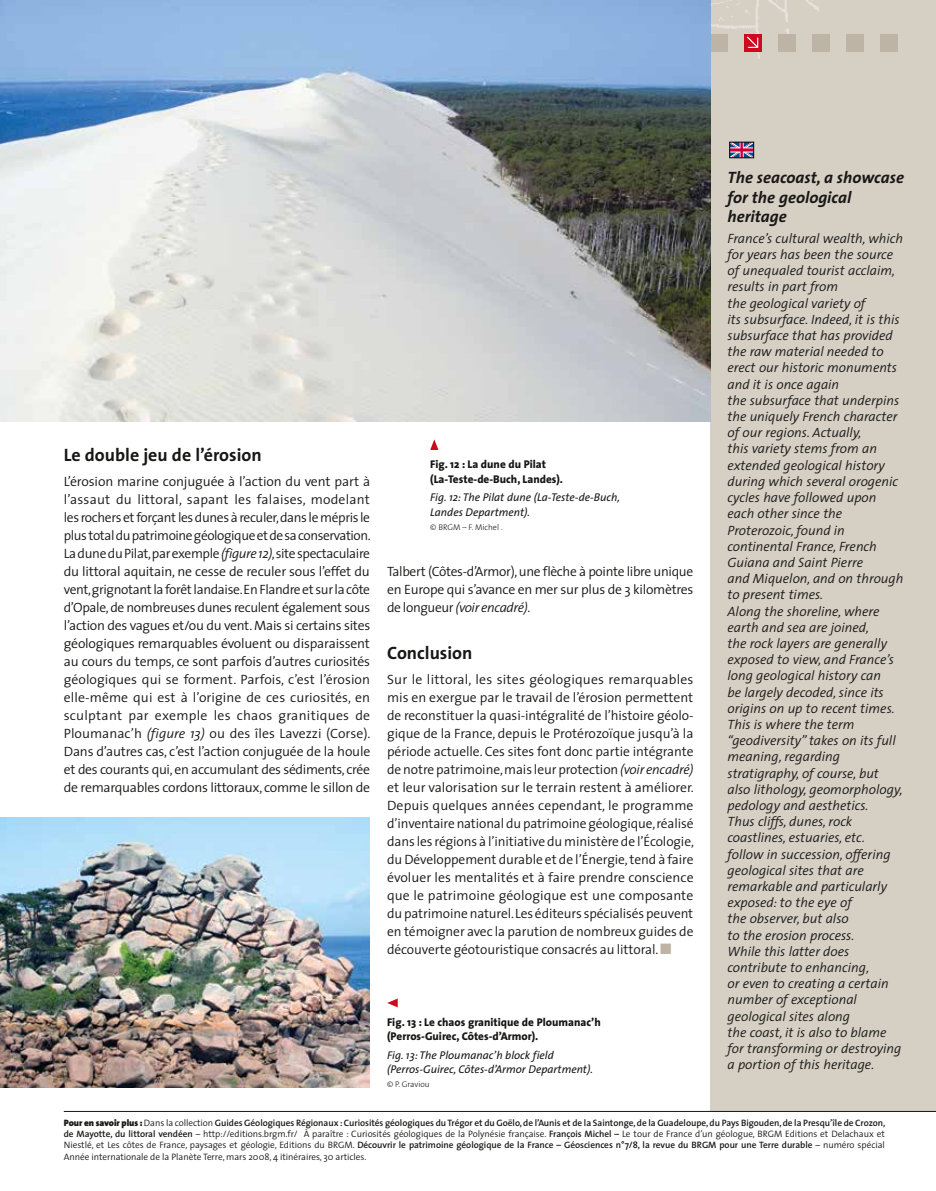
<style>
.page{position:relative;width:936px;height:1191px;background:#fff}
.page>*{position:absolute;margin:0;border:0;box-sizing:border-box;transform-origin:0 0}
.t1{font:700 18px "The Sans";color:#181716}
.t2{font:italic 700 16.5px/19.8px "The Sans";color:#181716}
.t3{font:300 13.5px/18px "The Sans";letter-spacing:-.02em;color:#181716;text-align:justify}
.t4{font:italic 300 13.5px/16.2px "The Sans";color:#181716}
.t5{font:italic 11.25px/14.2px "The Sans";color:#181716}
.t6{font:800 11.25px/14.2px "The Sans";color:#181716}
.t7{font:300 9.3px/11.1px "The Sans";letter-spacing:-.005em;color:#181716;text-align:justify}
.t8{font:300 8.25px "The Sans";color:#181716}
.s1{font-style:italic}
.s2{color:#bdb4a6}
.s3{font-weight:900}
.s4{font-weight:600}
</style>
<div class="page">
<div style="left:710px;top:0;width:225px;height:1111px;background:#d5cfc4"></div>
<img style="left:710px;top:0;width:108px;height:262px">
<div style="left:778px;top:34px;width:17px;height:17px;background:#bdb4a6"></div>
<div style="left:710px;top:34px;width:17px;height:17px;background:#bdb4a6"></div>
<svg style="left:744px;top:34px;width:17px;height:17px"></svg>
<div style="left:812px;top:34px;width:17px;height:17px;background:#bdb4a6"></div>
<div style="left:846px;top:34px;width:17px;height:17px;background:#bdb4a6"></div>
<div style="left:880px;top:34px;width:17px;height:17px;background:#bdb4a6"></div>
<svg style="left:731px;top:144px;width:20px;height:12px"></svg>
<div style="left:729px;top:142px;width:24px;height:16px;border:1px solid #000"></div>
<hr style="left:64px;top:1111px;width:871px;height:1px;background:#181716">
<img style="left:0;top:817px;width:370px;height:270px">
<svg style="left:387px;top:998px;width:11px;height:9px"></svg>
<svg style="left:430px;top:439px;width:8px;height:11px"></svg>
<img style="left:0;top:0;width:710px;height:422px">
<h1 class="t1" style="left:64px;top:439px;width:199px">Le double jeu de l’érosion</h1>
<p class="t3" style="left:64px;top:472px;width:308px">L’érosion marine conjuguée à l’action du vent part à l’assaut du littoral, sapant les falaises, modelant les rochers et forçant les dunes à reculer, dans le mépris le plus total du patrimoine géologique et de sa conservation.<br>La dune du Pilat, par exemple <span class="s1">(figure 12)</span>, site spectaculaire du littoral aquitain, ne cesse de reculer sous l’effet du vent, grignotant la forêt landaise. En Flandre et sur la côte d’Opale, de nombreuses dunes reculent également sous l’action des vagues et/ou du vent. Mais si certains sites géologiques remarquables évoluent ou disparaissent au cours du temps, ce sont parfois d’autres curiosités géologiques qui se forment. Parfois, c’est l’érosion elle-même qui est à l’origine de ces curiosités, en sculptant par exemple les chaos granitiques de Ploumanac’h <span class="s1">(figure 13)</span> ou des îles Lavezzi (Corse).<br>Dans d’autres cas, c’est l’action conjuguée de la houle et des courants qui, en accumulant des sédiments, crée de remarquables cordons littoraux, comme le sillon de</p>
<p class="t6" style="left:430px;top:457px;width:134px">Fig. 12 : La dune du Pilat (La-Teste-de-Buch, Landes).</p>
<p class="t5" style="left:430px;top:490px;width:191px">Fig. 12: The Pilat dune (La-Teste-de-Buch,<br>Landes Department).</p>
<p class="t8" style="left:430px;top:520px;width:74px">© BRGM – F. Michel .</p>
<p class="t3" style="left:387px;top:562px;width:308px">Talbert (Côtes-d’Armor), une flèche à pointe libre unique en Europe qui s’avance en mer sur plus de 3 kilomètres de longueur <span class="s1">(voir encadré)</span>.</p>
<h1 class="t1" style="left:387px;top:637px;width:87px">Conclusion</h1>
<p class="t3" style="left:387px;top:670px;width:308px">Sur le littoral, les sites géologiques remarquables mis en exergue par le travail de l’érosion permettent de reconstituer la quasi-intégralité de l’histoire géolo&shy;gique de la France, depuis le Protérozoïque jusqu’à la période actuelle. Ces sites font donc partie intégrante de notre patrimoine, mais leur protection <span class="s1">(voir encadré) </span>et leur valorisation sur le terrain restent à améliorer.<br>Depuis quelques années cependant, le programme d’inventaire national du patrimoine géologique, réalisé dans les régions à l’initiative du ministère de l’Écologie, du Développement durable et de l’Énergie, tend à faire évoluer les mentalités et à faire prendre conscience que le patrimoine géologique est une composante du patrimoine naturel. Les éditeurs spécialisés peuvent en témoigner avec la parution de nombreux guides de découverte géotouristique consacrés au littoral. <span class="s2">■</span></p>
<p class="t6" style="left:387px;top:1014px;width:215px">Fig. 13 : Le chaos granitique de Ploumanac’h (Perros-Guirec, Côtes-d’Armor).</p>
<p class="t5" style="left:387px;top:1047px;width:207px">Fig. 13: The Ploumanac’h block field (Perros-Guirec, Côtes-d’Armor Department).</p>
<p class="t8" style="left:387px;top:1077px;width:44px">© P. Graviou</p>
<p class="t2" style="left:727px;top:167px;width:178px">The seacoast, a showcase for the geological heritage</p>
<p class="t4" style="left:727px;top:230px;width:177px">France’s cultural wealth, which for years has been the source of unequaled tourist acclaim, results in part from<br>the geological variety of<br>its subsurface. Indeed, it is this subsurface that has provided the raw material needed to erect our historic monuments and it is once again<br>the subsurface that underpins the uniquely French character of our regions. Actually,<br>this variety stems from an extended geological history during which several orogenic cycles have followed upon each other since the<br>Proterozoic, found in continental France, French<br>Guiana and Saint Pierre<br>and Miquelon, and on through to present times.<br>Along the shoreline, where earth and sea are joined,<br>the rock layers are generally exposed to view, and France’s long geological history can<br>be largely decoded, since its origins on up to recent times.<br>This is where the term “geodiversity” takes on its full meaning, regarding stratigraphy, of course, but also lithology, geomorphology, pedology and aesthetics.<br>Thus cliffs, dunes, rock coastlines, estuaries, etc. follow in succession, offering geological sites that are remarkable and particularly exposed: to the eye of<br>the observer, but also<br>to the erosion process.<br>While this latter does contribute to enhancing,<br>or even to creating a certain number of exceptional geological sites along<br>the coast, it is also to blame for transforming or destroying a portion of this heritage.</p>
<p class="t7" style="left:64px;top:1117px;width:823px"><span class="s3">Pour en savoir plus :</span> Dans la collection <span class="s4">Guides Géologiques Régionaux : Curiosités géologiques du Trégor et du Goëlo, de l’Aunis et de la Saintonge, de la Guadeloupe, du Pays Bigouden, de la Presqu’île de Crozon, de Mayotte, du littoral vendéen</span> – http://editions.brgm.fr/ À paraître : Curiosités géologiques de la Polynésie française. <span class="s4">François Michel –</span> Le tour de France d’un géologue, BRGM Editions et Delachaux et Niestlé, et Les côtes de France, paysages et géologie, Editions du BRGM. <span class="s4">Découvrir le patrimoine géologique de la France – Géosciences n°7/8, la revue du BRGM pour une Terre durable</span> – numéro spécial Année internationale de la Planète Terre, mars 2008, 4 itinéraires, 30 articles.</p>
</div>
